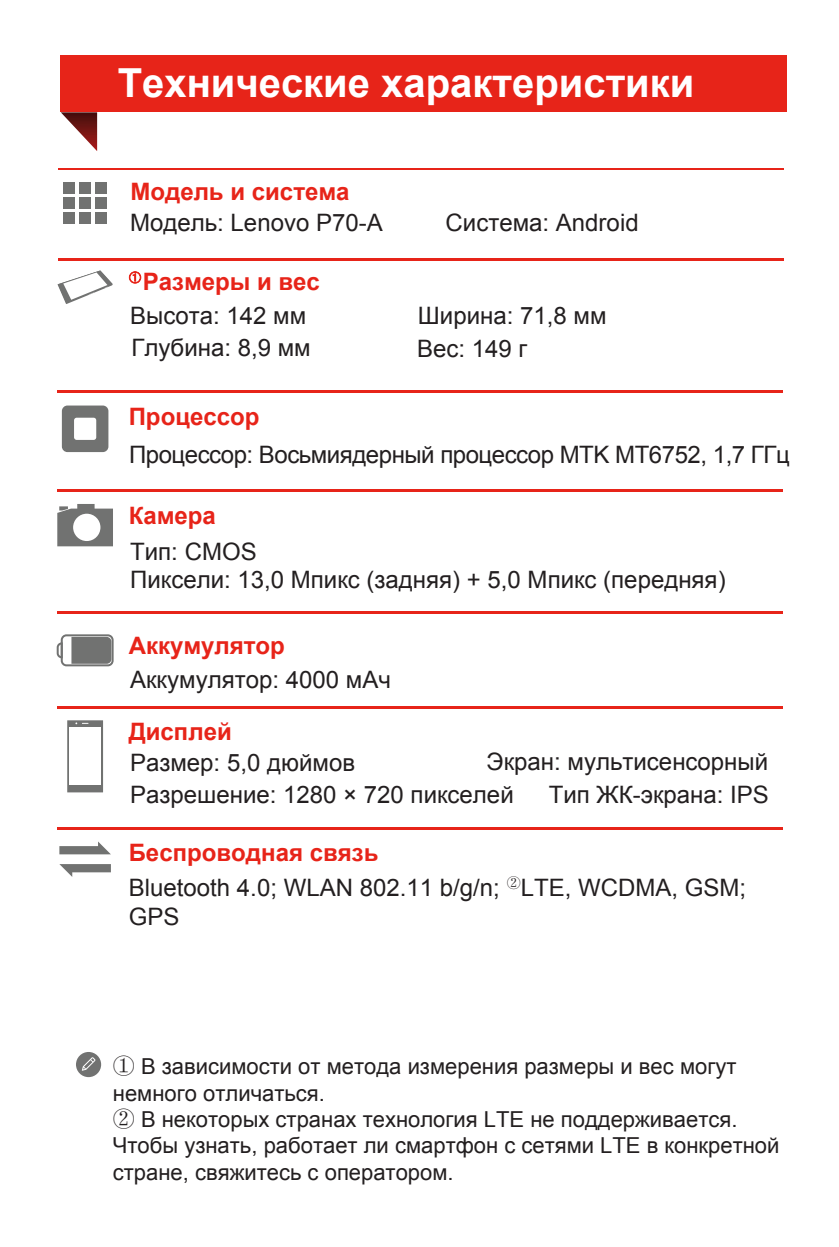
<style>
.page{position:relative;width:839px;height:1247px;background:#fff}
.page>*{position:absolute;margin:0;border:0;box-sizing:border-box;transform-origin:0 0}
.t1{font:700 40px "Arial";color:#fff}
.t2{font:24px/28px "Arial";color:#231f20}
.t3{font:700 24px "Arial";color:#e72419}
.t4{font:24px "Arial";letter-spacing:-.02em;color:#231f20}
.t5{font:22px/26.4px "Arial";color:#231f20}
.s1{font-family:"Adobe Song Std";font-weight:300}
</style>
<div class="page">
<hr style="left:58px;top:167px;width:725px;height:2px;background:#e72419">
<div style="left:64px;top:182px;width:11px;height:11px;background:#717271"></div>
<div style="left:80px;top:182px;width:11px;height:11px;background:#717271"></div>
<div style="left:95px;top:182px;width:11px;height:11px;background:#717271"></div>
<div style="left:64px;top:197px;width:11px;height:11px;background:#717271"></div>
<div style="left:80px;top:197px;width:11px;height:11px;background:#717271"></div>
<div style="left:95px;top:197px;width:11px;height:11px;background:#717271"></div>
<div style="left:64px;top:212px;width:11px;height:12px;background:#717271"></div>
<div style="left:80px;top:212px;width:11px;height:12px;background:#717271"></div>
<div style="left:95px;top:212px;width:11px;height:12px;background:#717271"></div>
<div style="left:76px;top:1052px;width:25px;height:25px;background:#717271;border-radius:50%"></div>
<svg style="left:82px;top:1057px;width:13px;height:13px"></svg>
<hr style="left:57px;top:706px;width:725px;height:2px;background:#e72419">
<div style="left:67px;top:720px;width:36px;height:72px;background:#717271"></div>
<div style="left:69px;top:727px;width:32px;height:57px;background:#fff"></div>
<svg style="left:75px;top:722px;width:13px;height:2px"></svg>
<hr style="left:57px;top:611px;width:725px;height:2px;background:#e72419">
<svg style="left:57px;top:634px;width:57px;height:32px"></svg>
<hr style="left:57px;top:390px;width:725px;height:2px;background:#e72419">
<div style="left:62px;top:405px;width:46px;height:47px;background:#717271;border-radius:6px"></div>
<div style="left:74px;top:418px;width:22px;height:22px;background:#fff;border-radius:3px"></div>
<hr style="left:58px;top:259px;width:725px;height:2px;background:#e72419">
<svg style="left:57px;top:270px;width:56px;height:34px"></svg>
<hr style="left:57px;top:489px;width:725px;height:2px;background:#e72419">
<svg style="left:57px;top:504px;width:56px;height:42px"></svg>
<hr style="left:57px;top:828px;width:725px;height:2px;background:#e72419">
<svg style="left:59px;top:841px;width:52px;height:13px"></svg>
<svg style="left:59px;top:864px;width:52px;height:13px"></svg>
<svg style="left:61px;top:112px;width:36px;height:39px"></svg>
<div style="left:60px;top:55px;width:726px;height:56px;background:#e72419"></div>
<svg style="left:128px;top:271px;width:14px;height:13px"></svg>
<h1 class="t1" style="left:118px;top:57px;width:578px">Технические характеристики</h1>
<p class="t3" style="left:130px;top:176px;width:220px">Модель и система</p>
<p class="t2" style="left:130px;top:209px;width:254px">Модель: Lenovo P70-A</p>
<p class="t2" style="left:445px;top:209px;width:194px">Система: Android</p>
<p class="t3" style="left:143px;top:266px;width:179px">Размеры и вес</p>
<p class="t2" style="left:130px;top:302px;width:178px">Высота: 142 мм</p>
<p class="t2" style="left:418px;top:302px;width:190px">Ширина: 71,8 мм</p>
<p class="t2" style="left:131px;top:334px;width:181px">Глубина: 8,9 мм</p>
<p class="t2" style="left:417px;top:334px;width:112px">Вес: 149 г</p>
<p class="t3" style="left:129px;top:401px;width:132px">Процессор</p>
<p class="t4" style="left:129px;top:438px;width:662px">Процессор: Восьмиядерный процессор MTK MT6752, 1,7 ГГц</p>
<p class="t3" style="left:129px;top:499px;width:89px">Камера</p>
<p class="t2" style="left:130px;top:537px;width:597px">Тип: CMOS<br>Пиксели: 13,0 Мпикс (задняя) + 5,0 Мпикс (передняя)</p>
<p class="t3" style="left:129px;top:630px;width:158px">Аккумулятор</p>
<p class="t2" style="left:130px;top:666px;width:262px">Аккумулятор: 4000 мАч</p>
<p class="t3" style="left:129px;top:716px;width:105px">Дисплей</p>
<p class="t2" style="left:130px;top:745px;width:639px;line-height:32.8px;text-indent:356px">Экран: мультисенсорный<br>Разрешение: 1280 × 720 пикселей</p>
<p class="t2" style="left:130px;top:749px;width:226px">Размер: 5,0 дюймов</p>
<p class="t2" style="left:548px;top:781px;width:221px">Тип ЖК-экрана: IPS</p>
<p class="t3" style="left:129px;top:837px;width:251px">Беспроводная связь</p>
<p class="t2" style="left:129px;top:873px;width:618px">Bluetooth 4.0; WLAN 802.11 b/g/n; <sup>②</sup>LTE, WCDMA, GSM;<br>GPS</p>
<p class="t5" style="left:113px;top:1053px;width:668px"><span class="s1">①</span> В зависимости от метода измерения размеры и вес могут немного отличаться.<br><span class="s1">②</span> В некоторых странах технология LTE не поддерживается.<br>Чтобы узнать, работает ли смартфон с сетями LTE в конкретной стране, свяжитесь с оператором.</p>
</div>
